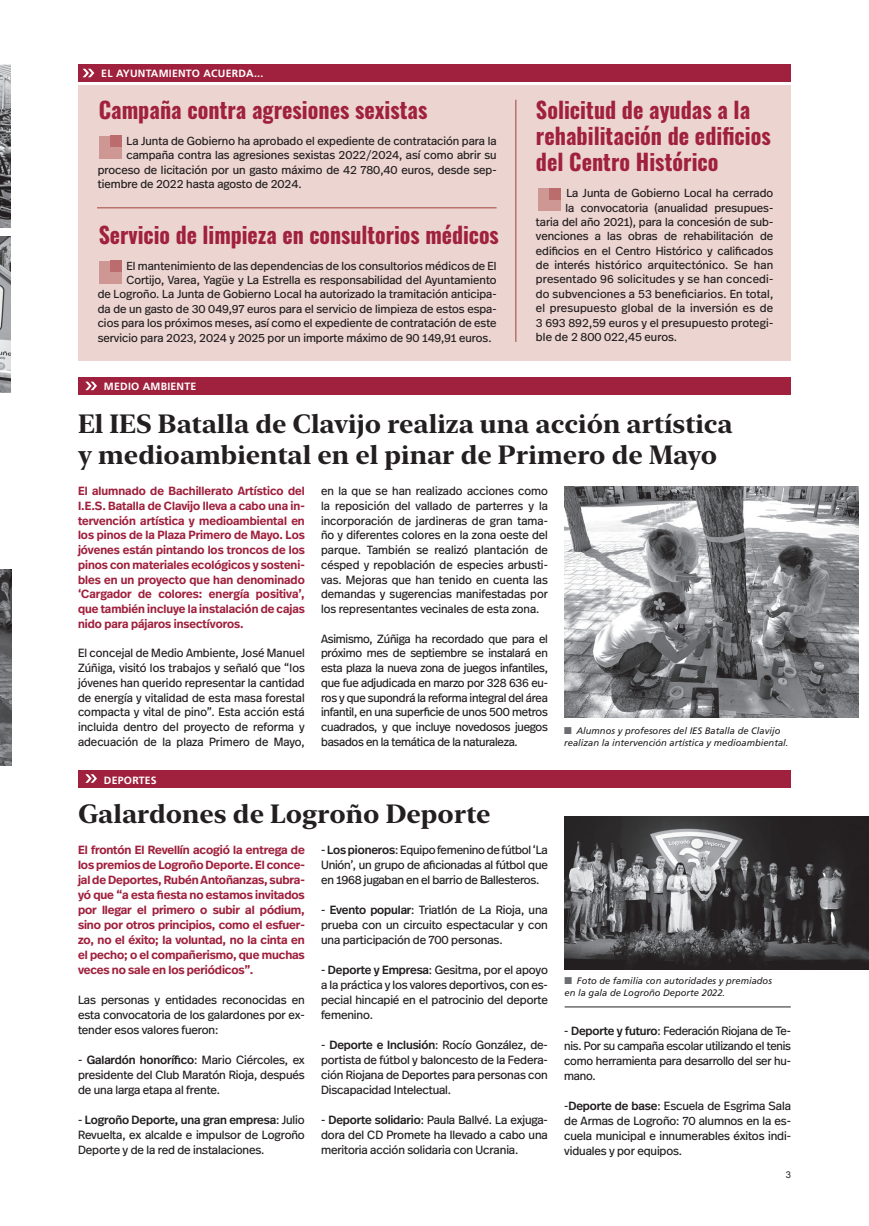
<style>
.page{position:relative;width:869px;height:1226px;background:#fff}
.page>*{position:absolute;margin:0;border:0;box-sizing:border-box;transform-origin:0 0}
.t1{font:700 26.25px/31.2px "New York Large";color:#231f20}
.t2{font:22.5px/26px "Oswald";color:#a0213d}
.t3{font:11.88px/15px "Real Head Pro";letter-spacing:-.01em;color:#231f20;text-align:justify}
.t4{font:600 11.88px/14.8px "Real Head Pro";letter-spacing:-.01em;color:#a0213d;text-align:justify}
.t5{font:11.62px "Real Head Pro";color:#231f20}
.t6{font:700 10.5px "Frutiger LT Std";letter-spacing:.02em;color:#fff}
.t7{font:italic 9.38px/12.1px "Frutiger LT Std";color:#231f20}
.t8{font:9.38px "Arial";color:#231f20}
.s1{font-weight:500}
.s2{color:#6c6d70}
</style>
<div class="page">
<div style="left:78px;top:377px;width:712px;height:17px;background:#a0213d"></div>
<svg style="left:85px;top:382px;width:12px;height:8px"></svg>
<div style="left:78px;top:85px;width:712px;height:276px;background:#ecd4d0"></div>
<hr style="left:97px;top:207px;width:399px;height:1px;background:#be7473">
<hr style="left:515px;top:100px;width:1px;height:242px;background:#be7473">
<div style="left:78px;top:64px;width:712px;height:18px;background:#a0213d"></div>
<svg style="left:83px;top:69px;width:11px;height:8px"></svg>
<div style="left:99px;top:136px;width:22px;height:23px;background:#cf9793"></div>
<div style="left:110px;top:136px;width:11px;height:11px;background:#bb6c6c"></div>
<div style="left:99px;top:261px;width:22px;height:22px;background:#cf9793"></div>
<div style="left:110px;top:261px;width:11px;height:11px;background:#bb6c6c"></div>
<div style="left:537px;top:188px;width:23px;height:23px;background:#cf9793"></div>
<div style="left:549px;top:188px;width:11px;height:11px;background:#bb6c6c"></div>
<div style="left:78px;top:771px;width:712px;height:17px;background:#a0213d"></div>
<svg style="left:85px;top:774px;width:12px;height:9px"></svg>
<img style="left:0;top:65px;width:11px;height:163px">
<img style="left:0;top:236px;width:11px;height:157px">
<img style="left:0;top:569px;width:12px;height:197px">
<img style="left:564px;top:487px;width:293px;height:231px">
<hr style="left:564px;top:1007px;width:226px;height:1px;background:#231f20">
<img style="left:564px;top:817px;width:304px;height:152px">
<p class="t6" style="left:101px;top:67px;width:163px">EL AYUNTAMIENTO ACUERDA...</p>
<h2 class="t2" style="left:99px;top:94px;width:330px">Campaña contra agresiones sexistas</h2>
<p class="t5" style="left:126px;top:133px;width:371px">La Junta de Gobierno ha aprobado el expediente de contratación para la</p>
<p class="t5" style="left:126px;top:147px;width:371px">campaña contra las agresiones sexistas 2022/2024, así como abrir su</p>
<p class="t5" style="left:98px;top:161px;width:400px">proceso de licitación por un gasto máximo de 42 780,40 euros, desde sep-</p>
<p class="t5" style="left:98px;top:176px;width:205px">tiembre de 2022 hasta agosto de 2024.</p>
<h2 class="t2" style="left:99px;top:219px;width:401px">Servicio de limpieza en consultorios médicos</h2>
<p class="t5" style="left:126px;top:258px;width:371px">El mantenimiento de las dependencias de los consultorios médicos de El</p>
<p class="t5" style="left:126px;top:272px;width:371px">Cortijo, Varea, Yagüe y La Estrella es responsabilidad del Ayuntamiento</p>
<p class="t5" style="left:98px;top:286px;width:400px">de Logroño. La Junta de Gobierno Local ha autorizado la tramitación anticipa-</p>
<p class="t5" style="left:98px;top:301px;width:400px">da de un gasto de 30 049,97 euros para el servicio de limpieza de estos espa-</p>
<p class="t5" style="left:98px;top:315px;width:400px">cios para los próximos meses, así como el expediente de contratación de este</p>
<p class="t5" style="left:98px;top:330px;width:395px">servicio para 2023, 2024 y 2025 por un importe máximo de 90 149,91 euros.</p>
<p class="t6" style="left:104px;top:380px;width:94px">MEDIO AMBIENTE</p>
<h2 class="t2" style="left:535px;top:94px;width:236px">Solicitud de ayudas a la rehabilitación de edificios del Centro Histórico</h2>
<p class="t5" style="left:566px;top:185px;width:208px">La Junta de Gobierno Local ha cerrado</p>
<p class="t5" style="left:565px;top:199px;width:209px">la convocatoria (anualidad presupues-</p>
<p class="t5" style="left:535px;top:214px;width:239px">taria del año 2021), para la concesión de sub-</p>
<p class="t5" style="left:535px;top:228px;width:239px">venciones a las obras de rehabilitación de</p>
<p class="t5" style="left:535px;top:243px;width:239px">edificios en el Centro Histórico y calificados</p>
<p class="t5" style="left:535px;top:257px;width:239px">de interés histórico arquitectónico. Se han</p>
<p class="t5" style="left:535px;top:271px;width:239px">presentado 96 solicitudes y se han concedi-</p>
<p class="t5" style="left:535px;top:286px;width:239px">do subvenciones a 53 beneficiarios. En total,</p>
<p class="t5" style="left:535px;top:300px;width:239px">el presupuesto global de la inversión es de</p>
<p class="t5" style="left:535px;top:314px;width:239px">3 693 892,59 euros y el presupuesto protegi-</p>
<p class="t5" style="left:535px;top:329px;width:143px">ble de 2 800 022,45 euros.</p>
<h1 class="t1" style="left:78px;top:406px;width:656px">El IES Batalla de Clavijo realiza una acción artística y medioambiental en el pinar de Primero de Mayo</h1>
<p class="t4" style="left:78px;top:483px;width:228px">El alumnado de Bachillerato Artístico del I.E.S. Batalla de Clavijo lleva a cabo una in&shy;tervención artística y medioambiental en los pinos de la Plaza Primero de Mayo. Los jóvenes están pintando los troncos de los pinos con materiales ecológicos y sosteni&shy;bles en un proyecto que han denominado ‘Cargador de colores: energía positiva’, que también incluye la instalación de cajas nido para pájaros insectívoros.</p>
<p class="t3" style="left:78px;top:646px;width:228px">El concejal de Medio Ambiente, José Manuel Zúñiga, visitó los trabajos y señaló que “los jóvenes han querido representar la cantidad de energía y vitalidad de esta masa forestal compacta y vital de pino”. Esta acción está incluida dentro del proyecto de reforma y adecuación de la plaza Primero de Mayo,</p>
<p class="t6" style="left:104px;top:774px;width:54px">DEPORTES</p>
<p class="t3" style="left:321px;top:483px;width:228px">en la que se han realizado acciones como la reposición del vallado de parterres y la incorporación de jardineras de gran tama&shy;ño y diferentes colores en la zona oeste del parque. También se realizó plantación de césped y repoblación de especies arbusti&shy;vas. Mejoras que han tenido en cuenta las demandas y sugerencias manifestadas por los representantes vecinales de esta zona.</p>
<p class="t3" style="left:321px;top:631px;width:228px">Asimismo, Zúñiga ha recordado que para el próximo mes de septiembre se instalará en esta plaza la nueva zona de juegos infantiles, que fue adjudicada en marzo por 328 636 eu&shy;ros y que supondrá la reforma integral del área infantil, en una superficie de unos 500 metros cuadrados, y que incluye novedosos juegos basados en la temática de la naturaleza.</p>
<h1 class="t1" style="left:78px;top:797px;width:414px">Galardones de Logroño Deporte</h1>
<p class="t4" style="left:78px;top:842px;width:228px">El frontón El Revellín acogió la entrega de los premios de Logroño Deporte. El conce&shy;jal de Deportes, Rubén Antoñanzas, subra&shy;yó que “a esta fiesta no estamos invitados por llegar el primero o subir al pódium, sino por otros principios, como el esfuer&shy;zo, no el éxito; la voluntad, no la cinta en el pecho; o el compañerismo, que muchas veces no sale en los periódicos”.</p>
<p class="t3" style="left:78px;top:992px;width:228px">Las personas y entidades reconocidas en esta convocatoria de los galardones por ex&shy;tender esos valores fueron:</p>
<p class="t3" style="left:78px;top:1052px;width:228px">- <span class="s1">Galardón honorífico</span>: Mario Ciércoles, ex presidente del Club Maratón Rioja, después de una larga etapa al frente.</p>
<p class="t3" style="left:78px;top:1112px;width:228px">- <span class="s1">Logroño Deporte, una gran empresa</span>: Julio Revuelta, ex alcalde e impulsor de Logroño Deporte y de la red de instalaciones.</p>
<p class="t3" style="left:321px;top:842px;width:228px">- <span class="s1">Los pioneros</span>: Equipo femenino de fútbol ‘La Unión’, un grupo de aficionadas al fútbol que en 1968 jugaban en el barrio de Ballesteros.</p>
<p class="t3" style="left:321px;top:902px;width:228px">- <span class="s1">Evento popular</span>: Triatlón de La Rioja, una prueba con un circuito espectacular y con una participación de 700 personas.</p>
<p class="t3" style="left:321px;top:962px;width:228px">- <span class="s1">Deporte y Empresa</span>: Gesitma, por el apoyo a la práctica y los valores deportivos, con es&shy;pecial hincapié en el patrocinio del deporte femenino.</p>
<p class="t3" style="left:321px;top:1037px;width:228px">- <span class="s1">Deporte e Inclusión</span>: Rocío González, de&shy;portista de fútbol y baloncesto de la Federa&shy;ción Riojana de Deportes para personas con Discapacidad Intelectual.</p>
<p class="t3" style="left:321px;top:1112px;width:228px">- <span class="s1">Deporte solidario</span>: Paula Ballvé. La exjuga&shy;dora del CD Promete ha llevado a cabo una meritoria acción solidaria con Ucrania.</p>
<p class="t7" style="left:564px;top:725px;width:226px"><span class="s2">■</span> Alumnos y profesores del IES Batalla de Clavijo realizan la intervención artística y medioambiental.</p>
<p class="t7" style="left:564px;top:974px;width:209px"><span class="s2">■</span> Foto de familia con autoridades y premiados en la gala de Logroño Deporte 2022.</p>
<p class="t3" style="left:564px;top:1023px;width:228px">- <span class="s1">Deporte y futuro</span>: Federación Riojana de Te&shy;nis. Por su campaña escolar utilizando el tenis como herramienta para desarrollo del ser hu&shy;mano.</p>
<p class="t3" style="left:564px;top:1098px;width:228px">-<span class="s1">Deporte de base</span>: Escuela de Esgrima Sala de Armas de Logroño: 70 alumnos en la es&shy;cuela municipal e innumerables éxitos indi&shy;viduales y por equipos.</p>
<p class="t8" style="left:785px;top:1168px;width:7px">3</p>
</div>
